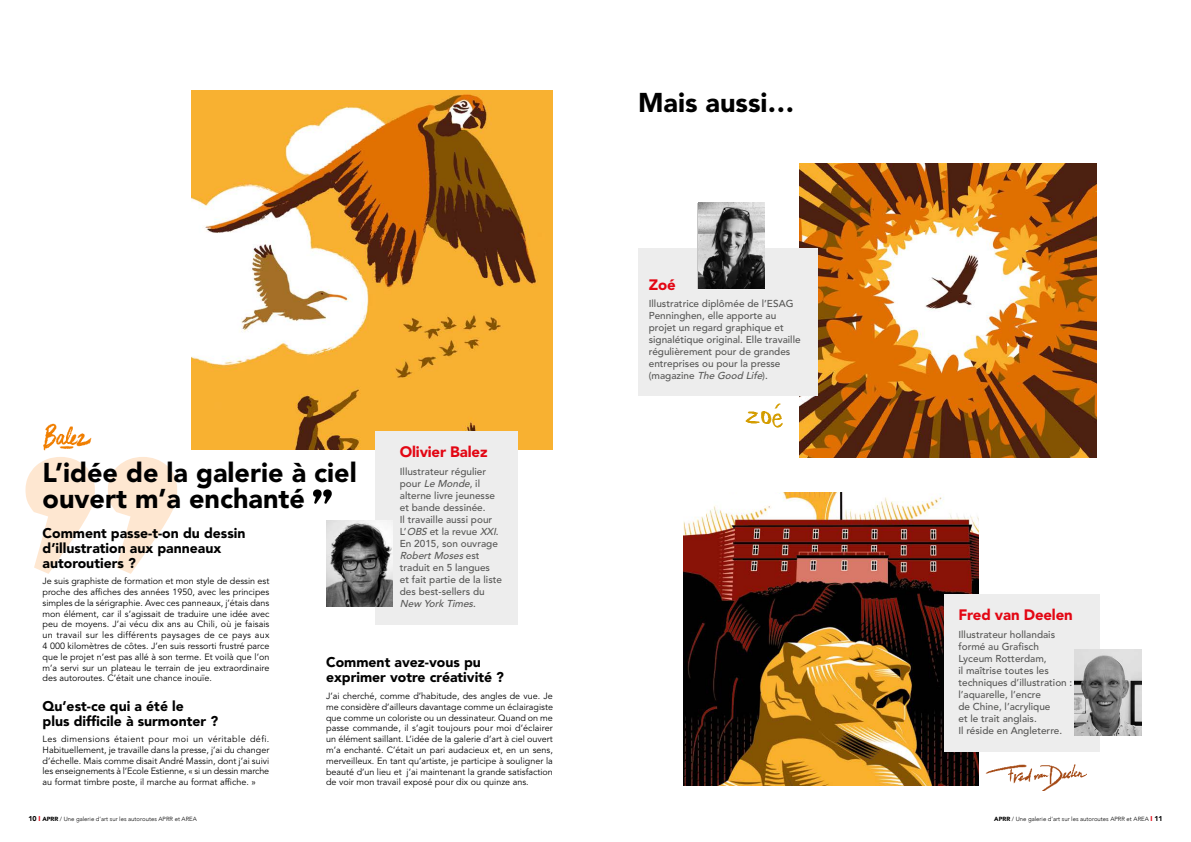
<style>
.page{position:relative;width:1191px;height:842px;background:#fff}
.page>*{position:absolute;margin:0;border:0;box-sizing:border-box;transform-origin:0 0}
.t1{font:900 27px/26px "Avenir LT Std";color:#000}
.t2{font:900 15px "Avenir LT Std";letter-spacing:-.01em;color:#e30613}
.t3{font:900 14px/15px "Avenir LT Std";color:#000}
.t4{font:500 10px/12px "Avenir LT Std";color:#575756}
.t5{font:9px/10.8px "Avenir LT Std";color:#000;text-align:justify}
.t6{font:300 6px "Avenir";color:#000}
.s1{font-style:italic}
.s2{font-weight:900;font-size:7px}
.s3{font-weight:900;font-size:7px;color:#e30613}
.s4{font-weight:900}
</style>
<div class="page">
<img style="left:191px;top:91px;width:362px;height:359px">
<img style="left:799px;top:164px;width:297px;height:294px">
<img style="left:683px;top:493px;width:295px;height:292px">
<svg style="left:26px;top:457px;width:151px;height:117px"></svg>
<img style="left:43px;top:423px;width:49px;height:28px">
<svg style="left:313px;top:489px;width:19px;height:15px"></svg>
<div style="left:376px;top:431px;width:142px;height:193px;background:#ededed"></div>
<img style="left:326px;top:521px;width:66px;height:86px">
<div style="left:638px;top:248px;width:179px;height:148px;background:#ededed"></div>
<div style="left:944px;top:594px;width:155px;height:157px;background:#ededed"></div>
<img style="left:698px;top:203px;width:66px;height:86px">
<img style="left:1074px;top:650px;width:67px;height:86px">
<img style="left:745px;top:403px;width:38px;height:25px">
<img style="left:985px;top:764px;width:102px;height:27px">
<h1 class="t1" style="left:638px;top:89px;width:158px">Mais aussi…</h1>
<h2 class="t2" style="left:400px;top:443px;width:89px">Olivier Balez</h2>
<p class="t4" style="left:400px;top:466px;width:104px">Illustrateur régulier<br>p o u r <span class="s1">Le Monde</span>, i l alterne livre jeunesse et bande dessinée.<br>Il travaille aussi pour<br>L’<span class="s1">OBS</span> et la revue <span class="s1">XXI</span>.<br>En 2015, son ouvrage<br><span class="s1">RobertMoses</span>e s t traduit en 5 langues<br>et fait partie de la liste des best-sellers du<br><span class="s1">New York Times</span>.</p>
<h1 class="t1" style="left:43px;top:460px;width:316px">L’idée de la galerie à ciel ouvert m’a enchanté</h1>
<h3 class="t3" style="left:43px;top:525px;width:204px">Comment passe-t-on du dessin d’illustration aux panneaux autoroutiers ?</h3>
<p class="t5" style="left:43px;top:576px;width:228px">Je suis graphiste de formation et mon style de dessin est proche des affiches des années 1950, avec les principes simples de la sérigraphie. Avec ces panneaux, j’étais dans mon élément, car il s’agissait de traduire une idée avec peu de moyens. J’ai vécu dix ans au Chili, où je faisais un travail sur les différents paysages de ce pays aux 4 000 kilomètres de côtes. J’en suis ressorti frustré parce que le projet n’est pas allé à son terme. Et voilà que l’on m’a servi sur un plateau le terrain de jeu extraordinaire des autoroutes. C’était une chance inouïe.</p>
<h3 class="t3" style="left:43px;top:698px;width:177px">Qu’est-ce qui a été le<br>plus difficile à surmonter ?</h3>
<p class="t5" style="left:43px;top:734px;width:228px">Les dimensions étaient pour moi un véritable défi.<br>Habituellement, je travaille dans la presse, j’ai du changer d’échelle. Mais comme disait André Massin, dont j’ai suivi les enseignements à l’Ecole Estienne, « si un dessin marche au format timbre poste, il marche au format affiche. »</p>
<h3 class="t3" style="left:326px;top:655px;width:181px">Comment avez-vous pu exprimer votre créativité ?  </h3>
<p class="t5" style="left:326px;top:691px;width:228px">J’ai cherché, comme d’habitude, des angles de vue. Je me considère d’ailleurs davantage comme un éclairagiste que comme un coloriste ou un dessinateur. Quand on me passe commande, il s’agit toujours pour moi d’éclairer un élément saillant. L’idée de la galerie d’art à ciel ouvert m’a enchanté. C’était un pari audacieux et, en un sens, merveilleux. En tant qu’artiste, je participe à souligner la beauté d’un lieu et j’ai maintenant la grande satisfaction de voir mon travail exposé pour dix ou quinze ans.  </p>
<h2 class="t2" style="left:649px;top:275px;width:28px">Zoé</h2>
<p class="t4" style="left:649px;top:298px;width:153px">Illustratrice diplômée de l’ESAG<br>Penninghen, elle apporte au projet un regard graphique et signalétique original. Elle travaille régulièrement pour de grandes entreprises ou pour la presse (magazine <span class="s1">The Good Life</span>).</p>
<h2 class="t2" style="left:958px;top:606px;width:116px">Fred van Deelen</h2>
<p class="t4" style="left:958px;top:629px;width:115px">Illustrateur hollandais formé au Grafisch<br>Lyceum Rotterdam,<br>il maîtrise toutes les techniques d’illustration : l’aquarelle, l’encre<br>de Chine, l’acrylique<br>et le trait anglais.<br>Il réside en Angleterre.</p>
<p class="t6" style="left:28px;top:815px;width:170px"><span class="s2">10</span> <span class="s3">I</span> <span class="s4">APRR</span> / Une galerie d’art sur les autoroutes APRR et AREA</p>
<p class="t6" style="left:994px;top:815px;width:170px"><span class="s4">APRR</span> / Une galerie d’art sur les autoroutes APRR et AREA <span class="s3">I</span> <span class="s2">11</span></p>
</div>
